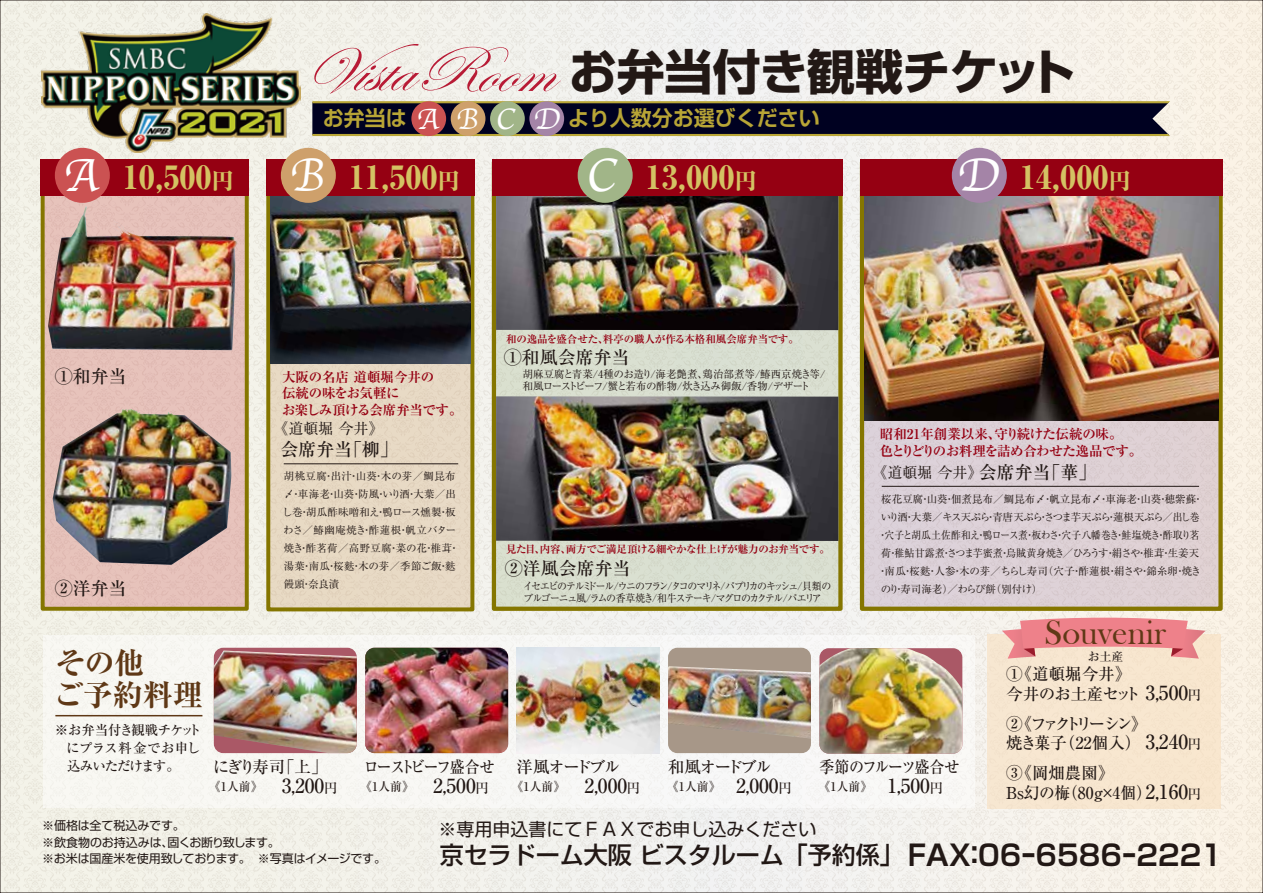
<style>
.page{position:relative;width:1263px;height:893px;background:#fff}
.page>*{position:absolute;margin:0;border:0;box-sizing:border-box;transform-origin:0 0}
.t1{font:700 48px "Shin Go Pro";letter-spacing:-.015em;color:#221815}
.t2{font:34.5px "Bask Old Face";color:#5f3816}
.t3{font:800 32.25px "Ryumin Pro";color:#d4c263}
.t4{font:30.9px "Apple Chancery";color:#fff}
.t5{font:700 expanded 30px/31.5px "Ryumin Pro";letter-spacing:-.01em;color:#5f3816}
.t6{font:500 24px "Shin Go Pro";color:#221815}
.t7{font:700 21px "Shin Go Pro De";color:#b8a536}
.t8{font:500 18px "Ryumin Pro";color:#221815}
.t9{font:18px "Shin Go Pro";color:#221815}
.t10{font:500 16.5px/19.5px "Ryumin Pro";letter-spacing:-.165em;color:#221815}
.t11{font:500 16.5px/19.5px "Ryumin Pro";color:#221815}
.t12{font:500 16.5px/19.5px "Ryumin Pro";letter-spacing:-.015em;color:#221815}
.t13{font:500 16.5px "Ryumin Pro";letter-spacing:-.1em;color:#221815}
.t14{font:500 16.5px "Ryumin Pro";letter-spacing:-.115em;color:#221815;scale:.9 1}
.t15{font:500 16.5px "Ryumin Pro";letter-spacing:-.095em;color:#221815;scale:.91 1}
.t16{font:500 16.5px "Ryumin Pro";letter-spacing:-.065em;color:#221815}
.t17{font:15px "Ryumin Pro";color:#221815}
.t18{font:700 13.5px/16.5px "Ryumin Pro";letter-spacing:-.03em;color:#950012}
.t19{font:500 13.5px/18px "Ryumin Pro";letter-spacing:-.06em;color:#221815;text-align:justify}
.t20{font:12px/16.5px "Shin Go Pro";letter-spacing:-.015em;color:#221815}
.t21{font:500 12px "Ryumin Pro";color:#221815}
.t22{font:10.5px/12px "Ryumin Pro";letter-spacing:-.025em;color:#221815}
.t23{font:10.5px/18px "Ryumin Pro";letter-spacing:.015em;color:#221815}
.t24{font:700 10.5px "Ryumin Pro";letter-spacing:-.02em;color:#950012}
.t25{font:10.5px "Ryumin Pro";letter-spacing:-.15em;color:#221815;scale:.94 1}
.t26{font:10.5px "Ryumin Pro";letter-spacing:-.025em;color:#221815;scale:.96 1}
.t27{font:10.5px "Ryumin Pro";color:#221815}
.t28{font:10.5px "Ryumin Pro";letter-spacing:-.13em;color:#221815;scale:.94 1}
.t29{font:10.5px "Ryumin Pro";letter-spacing:-.08em;color:#221815}
.t30{font:10.5px "Ryumin Pro";letter-spacing:.005em;color:#221815}
.s1{font-family:"Apple Chancery";font-weight:400;font-size:48.9px;color:#fff}
.s2{font-size:22.35px}
.s3{font-size:19.5px}
.s4{font-size:13.5px}
.s5{font-family:"Shin Go Pro De";font-weight:700;font-size:28.5px}
</style>
<div class="page">
<div style="left:0;top:0;width:1263px;height:893px;background:linear-gradient(to bottom,#f2eee5,#f3efe5)"></div>
<div style="left:987px;top:634px;width:234px;height:175px;background:#f7e6cf"></div>
<img style="left:41px;top:13px;width:260px;height:140px">
<svg style="left:314px;top:44px;width:247px;height:50px;background:#e9d4d2"></svg>
<svg style="left:312px;top:101px;width:858px;height:35px;background:#1c1a27"></svg>
<div style="left:411px;top:101px;width:35px;height:35px;background:#cb5252;border-radius:50%"></div>
<div style="left:451px;top:101px;width:34px;height:35px;background:#cea06b;border-radius:50%"></div>
<div style="left:490px;top:101px;width:35px;height:35px;background:#a1b588;border-radius:50%"></div>
<div style="left:529px;top:101px;width:35px;height:35px;background:#a484a7;border-radius:50%"></div>
<svg style="left:1002px;top:617px;width:203px;height:42px"></svg>
<div style="left:43px;top:635px;width:931px;height:173px;background:#f8f7f3"></div>
<img style="left:214px;top:650px;width:143px;height:103px">
<img style="left:819px;top:648px;width:143px;height:106px">
<img style="left:365px;top:648px;width:143px;height:105px">
<div style="left:668px;top:648px;width:143px;height:105px;background:#a79788;border-radius:9px"></div>
<img style="left:668px;top:666px;width:143px;height:72px">
<img style="left:517px;top:648px;width:142px;height:105px">
<hr style="left:55px;top:715px;width:147px;height:1px;background:#5f3816">
<div style="left:43px;top:162px;width:204px;height:447px;background:#e6c1ba"></div>
<div style="left:41px;top:160px;width:208px;height:451px;border:4px solid #857600"></div>
<div style="left:268px;top:163px;width:204px;height:446px;background:#e7d8c4"></div>
<div style="left:266px;top:161px;width:208px;height:450px;border:4px solid #857600"></div>
<div style="left:494px;top:162px;width:346px;height:447px;background:#d9dfcf"></div>
<div style="left:492px;top:160px;width:351px;height:451px;border:4px solid #857600"></div>
<div style="left:862px;top:162px;width:358px;height:447px;background:#dcd1d5"></div>
<div style="left:860px;top:160px;width:363px;height:451px;border:4px solid #857600"></div>
<img style="left:270px;top:196px;width:200px;height:168px">
<img style="left:864px;top:196px;width:354px;height:225px">
<img style="left:496px;top:196px;width:342px;height:134px">
<img style="left:496px;top:396px;width:342px;height:145px">
<hr style="left:284px;top:464px;width:174px;height:1px;background:#221815">
<hr style="left:882px;top:486px;width:317px;height:1px;background:#221815">
<img style="left:48px;top:206px;width:189px;height:144px">
<img style="left:53px;top:409px;width:178px;height:156px">
<div style="left:40px;top:160px;width:209px;height:36px;background:#950012"></div>
<div style="left:266px;top:160px;width:208px;height:36px;background:#950012"></div>
<div style="left:492px;top:160px;width:351px;height:36px;background:#950012"></div>
<div style="left:860px;top:160px;width:363px;height:36px;background:#950012"></div>
<div style="left:55px;top:148px;width:55px;height:55px;background:#cb5252;border-radius:50%"></div>
<div style="left:281px;top:148px;width:55px;height:55px;background:#cea06b;border-radius:50%"></div>
<div style="left:578px;top:148px;width:55px;height:55px;background:#a1b588;border-radius:50%"></div>
<div style="left:952px;top:148px;width:55px;height:55px;background:#a484a7;border-radius:50%"></div>
<h1 class="t1" style="left:569px;top:34px;width:508px">お弁当付き観戦チケット</h1>
<h3 class="t4" style="left:417px;top:94px;width:144px">ABCD</h3>
<h3 class="t7" style="left:323px;top:101px;width:498px">お弁当は　　　　　　　 より人数分お選びください</h3>
<h3 class="t3" style="left:63px;top:152px;width:398px"><span class="s1">A</span> 10,500<span class="s2">円</span> <span class="s1">B</span> 11,500<span class="s2">円</span></h3>
<h3 class="t3" style="left:586px;top:152px;width:172px"><span class="s1">C</span> 13,000<span class="s2">円</span></h3>
<h3 class="t3" style="left:957px;top:152px;width:175px"><span class="s1">D</span> 14,000<span class="s2">円</span></h3>
<h3 class="t8" style="left:55px;top:362px;width:73px">①和弁当</h3>
<h3 class="t8" style="left:55px;top:574px;width:73px">②洋弁当</h3>
<h3 class="t5" style="left:54px;top:645px;width:151px">その他<br>ご予約料理</h3>
<p class="t19" style="left:66px;top:720px;width:137px;text-indent:-11px">※お弁当付き観戦チケットにプラス料金でお申し込みいただけます。</p>
<p class="t18" style="left:282px;top:367px;width:182px">大阪の名店 道頓堀今井の<br>伝統の味をお気軽に<br>お楽しみ頂ける会席弁当です。</p>
<h3 class="t17" style="left:274px;top:416px;width:111px">《道頓堀 今井》</h3>
<h3 class="t8" style="left:280px;top:435px;width:119px">会席弁当「柳」</h3>
<p class="t23" style="left:282px;top:467px;width:179px">胡桃豆腐・出汁・山葵・木の芽／鯛昆布〆・車海老・山葵・防風・いり酒・大葉／出し巻・胡瓜酢味噌和え・鴨ロース燻製・板わさ／鰆幽庵焼き・酢蓮根・帆立バター焼き・酢茗荷／高野豆腐・菜の花・椎茸・湯葉・南瓜・桜麩・木の芽／季節ご飯・麩饅頭・奈良漬</p>
<h3 class="t16" style="left:213px;top:754px;width:116px">にぎり寿司「上」</h3>
<p class="t21" style="left:209px;top:777px;width:130px">《1人前》 <span class="s3">3,200</span><span class="s4">円</span></p>
<h3 class="t14" style="left:364px;top:754px;width:147px">ローストビーフ盛合せ</h3>
<p class="t21" style="left:360px;top:777px;width:130px">《1人前》 <span class="s3">2,500</span><span class="s4">円</span></p>
<p class="t24" style="left:506px;top:330px;width:294px">和の逸品を盛合せた、料亭の職人が作る本格和風会席弁当です。</p>
<h3 class="t8" style="left:504px;top:343px;width:127px">①和風会席弁当</h3>
<p class="t22" style="left:523px;top:368px;width:304px">胡麻豆腐と青菜/4種のお造り/海老艶煮、鶏治部煮等/鰆西京焼き等/和風ローストビーフ/蟹と若布の酢物/炊き込み御飯/香物/デザート</p>
<p class="t24" style="left:506px;top:541px;width:325px">見た目、内容、両方でご満足頂ける細やかな仕上げが魅力のお弁当です。</p>
<h3 class="t8" style="left:505px;top:554px;width:127px">②洋風会席弁当</h3>
<p class="t25" style="left:523px;top:577px;width:329px">イセエビのテルミドール/ウニのフラン/タコのマリネ/パプリカのキッシュ/貝類の</p>
<p class="t28" style="left:524px;top:589px;width:319px">ブルゴーニュ風/ラムの香草焼き/和牛ステーキ/マグロのカクテル/パエリア</p>
<p class="t18" style="left:880px;top:425px;width:264px">昭和21年創業以来、守り続けた伝統の味。<br>色とりどりのお料理を詰め合わせた逸品です。</p>
<h3 class="t8" style="left:979px;top:459px;width:119px">会席弁当「華」</h3>
<h3 class="t17" style="left:872px;top:461px;width:111px">《道頓堀 今井》</h3>
<p class="t30" style="left:881px;top:491px;width:323px">桜花豆腐・山葵・佃煮昆布／鯛昆布〆・帆立昆布〆・車海老・山葵・穂紫蘇・</p>
<p class="t29" style="left:881px;top:509px;width:320px">いり酒・大葉／キス天ぷら・青唐天ぷら・さつま芋天ぷら・蓮根天ぷら／出し巻</p>
<p class="t22" style="left:877px;top:528px;width:324px">・穴子と胡瓜土佐酢和え・鴨ロース煮・板わさ・穴子八幡巻き・鮭塩焼き・酢取り茗</p>
<p class="t26" style="left:881px;top:545px;width:333px">荷・稚鮎甘露煮・さつま芋蜜煮・烏賊黄身焼き／ひろうす・絹さや・椎茸・生姜天</p>
<p class="t27" style="left:877px;top:563px;width:325px">・南瓜・桜麩・人参・木の芽／ちらし寿司（穴子・酢蓮根・絹さや・錦糸卵・焼き</p>
<p class="t22" style="left:881px;top:582px;width:163px">のり・寿司海老）／わらび餅（別付け）</p>
<h2 class="t2" style="left:1044px;top:613px;width:123px">Souvenir</h2>
<p class="t21" style="left:1088px;top:647px;width:37px">お土産</p>
<h3 class="t13" style="left:517px;top:754px;width:105px">洋風オードブル</h3>
<p class="t21" style="left:511px;top:777px;width:130px">《1人前》 <span class="s3">2,000</span><span class="s4">円</span></p>
<h3 class="t13" style="left:668px;top:754px;width:105px">和風オードブル</h3>
<p class="t21" style="left:667px;top:777px;width:126px">《1人前》 <span class="s3">2,000</span><span class="s4">円</span></p>
<h3 class="t15" style="left:819px;top:754px;width:155px">季節のフルーツ盛合せ</h3>
<p class="t21" style="left:818px;top:777px;width:126px">《1人前》 <span class="s3">1,500</span><span class="s4">円</span></p>
<h3 class="t12" style="left:1006px;top:663px;width:197px">①《道頓堀今井》<br>今井のお土産セット <span class="s3">3,500</span><span class="s4">円</span></h3>
<h3 class="t10" style="left:1006px;top:713px;width:197px">②《ファクトリーシン》<br>焼き菓子（22個入） <span class="s3">3,240</span><span class="s4">円</span></h3>
<h3 class="t11" style="left:1006px;top:762px;width:197px">③《岡畑農園》<br>Bs幻の梅（80g×4個）<span class="s3">2,160</span><span class="s4">円</span></h3>
<p class="t20" style="left:42px;top:816px;width:346px">※価格は全て税込みです。　<br>※飲食物のお持込みは、固くお断り致します。　<br>※お米は国産米を使用致しております。　※写真はイメージです。</p>
<h3 class="t9" style="left:438px;top:814px;width:379px">※専用申込書にてＦＡＸでお申し込みください</h3>
<h3 class="t6" style="left:440px;top:835px;width:784px">京セラドーム大阪 ビスタルーム「予約係」 <span class="s5">FAX:06ｰ6586ｰ2221</span></h3>
</div>
